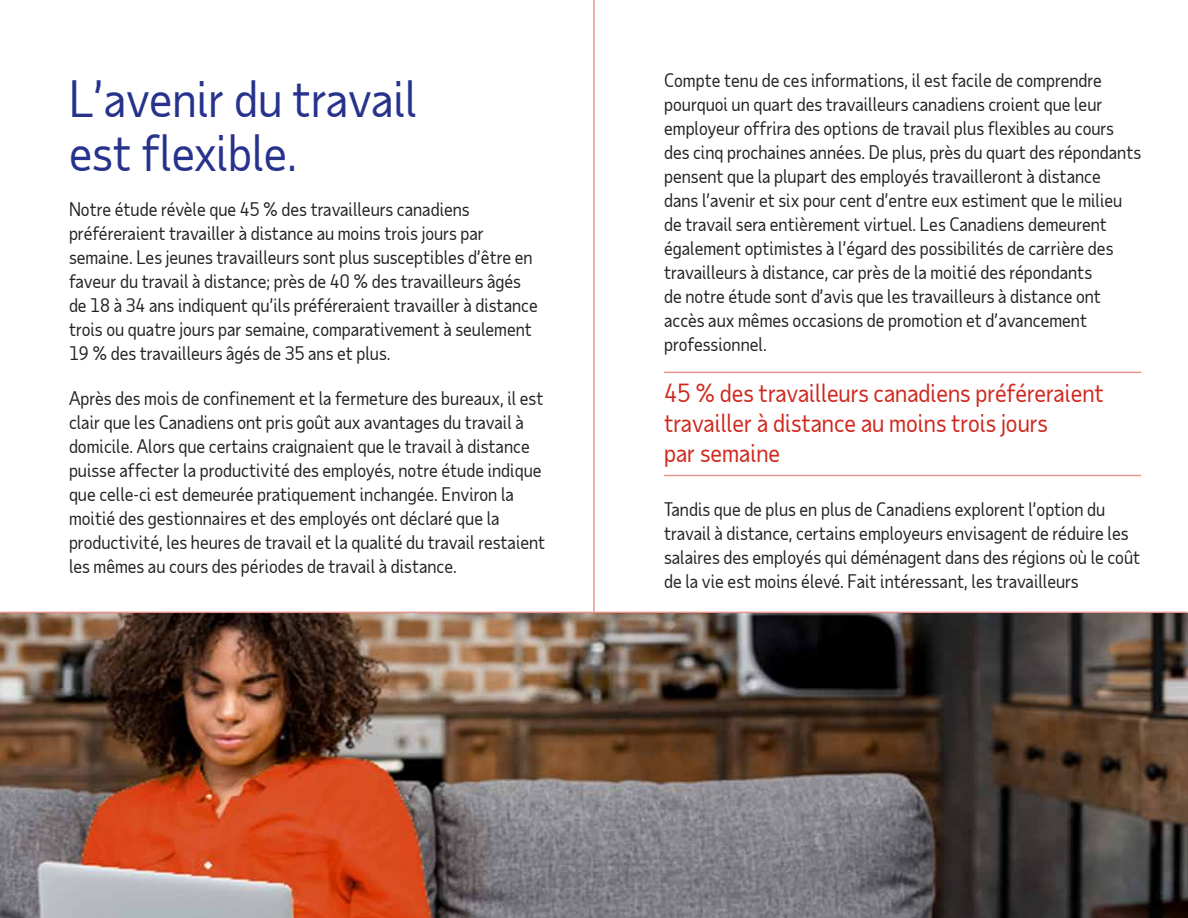
<style>
.page{position:relative;width:1188px;height:918px;background:#fff}
.page>*{position:absolute;margin:0;border:0;box-sizing:border-box;transform-origin:0 0}
.t1{font:48px/54px "Taub Sans";color:#26328c}
.t2{font:24px/30px "Taub Sans";color:#d0271d}
.t3{font:18px/24px "Taub Sans";color:#222}
</style>
<div class="page">
<img style="left:0;top:613px;width:1188px;height:305px">
<hr style="left:0;top:612px;width:1188px;height:1px;background:#d0271d">
<hr style="left:593px;top:0;width:2px;height:612px;background:#d0271d">
<hr style="left:664px;top:372px;width:477px;height:1px;background:#d0271d">
<hr style="left:664px;top:475px;width:477px;height:1px;background:#d0271d">
<h1 class="t1" style="left:69px;top:71px;width:350px">L’avenir du travail est flexible.</h1>
<p class="t3" style="left:69px;top:197px;width:470px">Notre étude révèle que 45 % des travailleurs canadiens préféreraient travailler à distance au moins trois jours par semaine. Les jeunes travailleurs sont plus susceptibles d’être en faveur du travail à distance; près de 40 % des travailleurs âgés de 18 à 34 ans indiquent qu’ils préféreraient travailler à distance trois ou quatre jours par semaine, comparativement à seulement 19 % des travailleurs âgés de 35 ans et plus.</p>
<p class="t3" style="left:69px;top:386px;width:478px">Après des mois de confinement et la fermeture des bureaux, il est clair que les Canadiens ont pris goût aux avantages du travail à domicile. Alors que certains craignaient que le travail à distance puisse affecter la productivité des employés, notre étude indique que celle-ci est demeurée pratiquement inchangée. Environ la moitié des gestionnaires et des employés ont déclaré que la productivité, les heures de travail et la qualité du travail restaient les mêmes au cours des périodes de travail à distance.</p>
<p class="t3" style="left:664px;top:68px;width:479px">Compte tenu de ces informations, il est facile de comprendre pourquoi un quart des travailleurs canadiens croient que leur employeur offrira des options de travail plus flexibles au cours des cinq prochaines années. De plus, près du quart des répondants pensent que la plupart des employés travailleront à distance<br>dans l’avenir et six pour cent d’entre eux estiment que le milieu de travail sera entièrement virtuel. Les Canadiens demeurent également optimistes à l’égard des possibilités de carrière des travailleurs à distance, car près de la moitié des répondants<br>de notre étude sont d’avis que les travailleurs à distance ont accès aux mêmes occasions de promotion et d’avancement professionnel.</p>
<h2 class="t2" style="left:664px;top:378px;width:441px">45 % des travailleurs canadiens préféreraient travailler à distance au moins trois jours<br>par semaine</h2>
<p class="t3" style="left:664px;top:497px;width:478px">Tandis que de plus en plus de Canadiens explorent l’option du travail à distance, certains employeurs envisagent de réduire les salaires des employés qui déménagent dans des régions où le coût de la vie est moins élevé. Fait intéressant, les travailleurs</p>
</div>
